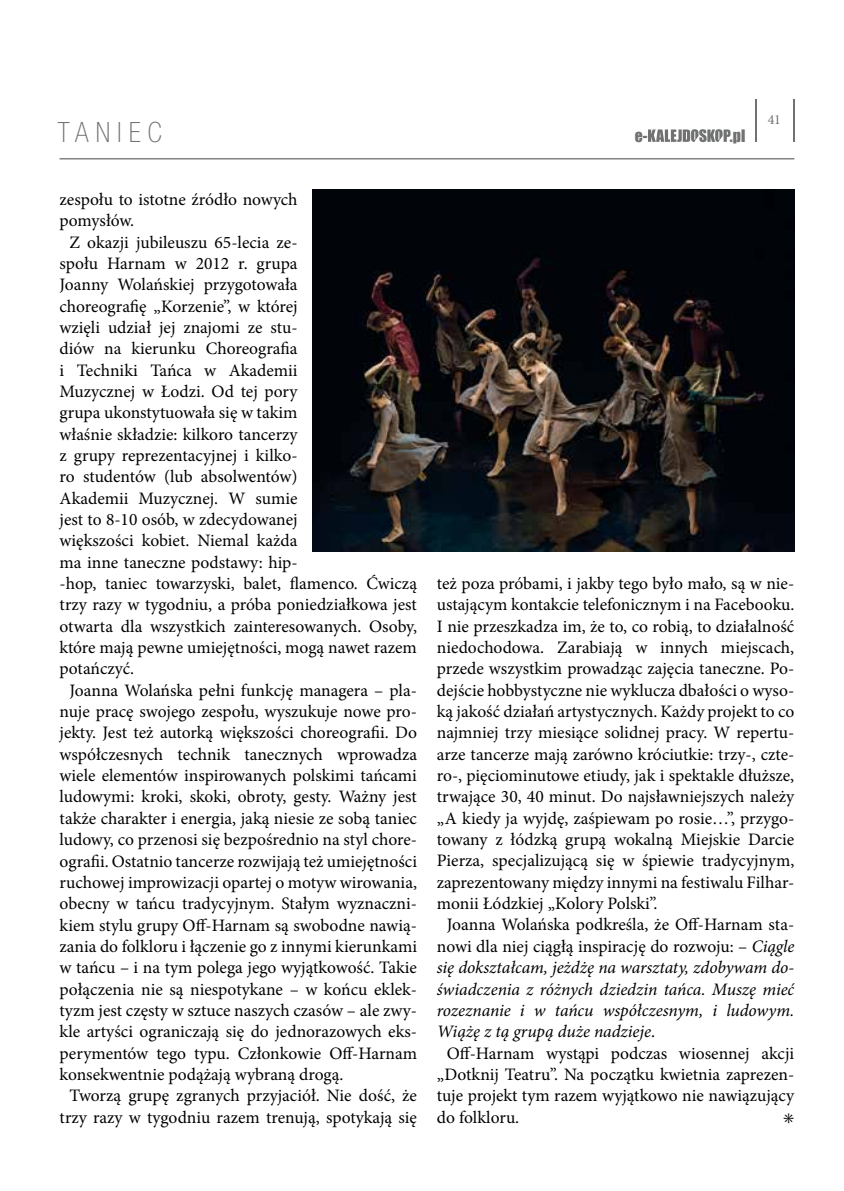
<style>
.page{position:relative;width:844px;height:1191px;background:#fff}
.page>*{position:absolute;margin:0;border:0;box-sizing:border-box;transform-origin:0 0}
.t1{font:100 condensed 28px "Helvetica Neue LT Pro";letter-spacing:.25em;color:#707172}
.t2{font:17.5px "Minion Pro";color:#000}
.t3{font:italic 17.5px "Minion Pro";letter-spacing:-.005em;color:#000}
.t4{font:15.75px "Impact";color:#707172}
.t5{font:14px "Minion Pro";color:#707172}
.s1{font-style:italic}
.s2{font-style:normal}
</style>
<div class="page">
<hr style="left:754px;top:99px;width:2px;height:43px;background:#707172">
<hr style="left:792px;top:99px;width:2px;height:43px;background:#707172">
<hr style="left:60px;top:158px;width:734px;height:1px;background:#707172">
<svg style="left:648px;top:129px;width:82px;height:13px"></svg>
<img style="left:312px;top:190px;width:482px;height:361px">
<h1 class="t1" style="left:58px;top:117px;width:105px">TANIEC</h1>
<p class="t4" style="left:634px;top:124px;width:14px">e-</p>
<p class="t4" style="left:729px;top:123px;width:17px">.pl</p>
<p class="t5" style="left:767px;top:110px;width:15px">41</p>
<p class="t2" style="left:60px;top:188px;width:239px">zespołu to istotne źródło nowych</p>
<p class="t2" style="left:60px;top:209px;width:76px">pomysłów.</p>
<p class="t2" style="left:69px;top:230px;width:229px">Z okazji jubileuszu 65-lecia ze-</p>
<p class="t2" style="left:60px;top:252px;width:239px">społu Harnam w 2012 r. grupa</p>
<p class="t2" style="left:60px;top:273px;width:239px">Joanny Wolańskiej przygotowała</p>
<p class="t2" style="left:60px;top:294px;width:239px">choreografię „Korzenie”, w której</p>
<p class="t2" style="left:60px;top:316px;width:239px">wzięli udział jej znajomi ze stu-</p>
<p class="t2" style="left:60px;top:337px;width:239px">diów na kierunku Choreografia</p>
<p class="t2" style="left:60px;top:358px;width:239px">i Techniki Tańca w Akademii</p>
<p class="t2" style="left:60px;top:380px;width:239px">Muzycznej w Łodzi. Od tej pory</p>
<p class="t2" style="left:60px;top:401px;width:239px">grupa ukonstytuowała się w takim</p>
<p class="t2" style="left:60px;top:422px;width:239px">właśnie składzie: kilkoro tancerzy</p>
<p class="t2" style="left:60px;top:444px;width:239px">z grupy reprezentacyjnej i kilko-</p>
<p class="t2" style="left:60px;top:465px;width:239px">ro studentów (lub absolwentów)</p>
<p class="t2" style="left:60px;top:486px;width:239px">Akademii Muzycznej. W sumie</p>
<p class="t2" style="left:60px;top:508px;width:239px">jest to 8-10 osób, w zdecydowanej</p>
<p class="t2" style="left:60px;top:529px;width:239px">większości kobiet. Niemal każda</p>
<p class="t2" style="left:60px;top:550px;width:239px">ma inne taneczne podstawy: hip-</p>
<p class="t2" style="left:60px;top:572px;width:359px">-hop, taniec towarzyski, balet, flamenco. Ćwiczą</p>
<p class="t2" style="left:60px;top:593px;width:359px">trzy razy w tygodniu, a próba poniedziałkowa jest</p>
<p class="t2" style="left:60px;top:614px;width:359px">otwarta dla wszystkich zainteresowanych. Osoby,</p>
<p class="t2" style="left:60px;top:636px;width:359px">które mają pewne umiejętności, mogą nawet razem</p>
<p class="t2" style="left:60px;top:657px;width:76px">potańczyć.</p>
<p class="t2" style="left:69px;top:678px;width:349px">Joanna Wolańska pełni funkcję managera – pla-</p>
<p class="t2" style="left:60px;top:700px;width:359px">nuje pracę swojego zespołu, wyszukuje nowe pro-</p>
<p class="t2" style="left:60px;top:721px;width:359px">jekty. Jest też autorką większości choreografii. Do</p>
<p class="t2" style="left:60px;top:742px;width:359px">współczesnych technik tanecznych wprowadza</p>
<p class="t2" style="left:60px;top:764px;width:359px">wiele elementów inspirowanych polskimi tańcami</p>
<p class="t2" style="left:60px;top:785px;width:359px">ludowymi: kroki, skoki, obroty, gesty. Ważny jest</p>
<p class="t2" style="left:60px;top:806px;width:359px">także charakter i energia, jaką niesie ze sobą taniec</p>
<p class="t2" style="left:60px;top:828px;width:359px">ludowy, co przenosi się bezpośrednio na styl chore-</p>
<p class="t2" style="left:60px;top:849px;width:359px">ografii. Ostatnio tancerze rozwijają też umiejętności</p>
<p class="t2" style="left:60px;top:870px;width:359px">ruchowej improwizacji opartej o motyw wirowania,</p>
<p class="t2" style="left:60px;top:892px;width:359px">obecny w tańcu tradycyjnym. Stałym wyznaczni-</p>
<p class="t2" style="left:60px;top:913px;width:359px">kiem stylu grupy Off-Harnam są swobodne nawią-</p>
<p class="t2" style="left:60px;top:934px;width:359px">zania do folkloru i łączenie go z innymi kierunkami</p>
<p class="t2" style="left:60px;top:956px;width:359px">w tańcu – i na tym polega jego wyjątkowość. Takie</p>
<p class="t2" style="left:60px;top:977px;width:359px">połączenia nie są niespotykane – w końcu eklek-</p>
<p class="t2" style="left:60px;top:998px;width:359px">tyzm jest częsty w sztuce naszych czasów – ale zwy-</p>
<p class="t2" style="left:60px;top:1020px;width:359px">kle artyści ograniczają się do jednorazowych eks-</p>
<p class="t2" style="left:60px;top:1041px;width:359px">perymentów tego typu. Członkowie Off-Harnam</p>
<p class="t2" style="left:60px;top:1062px;width:285px">konsekwentnie podążają wybraną drogą.</p>
<p class="t2" style="left:69px;top:1084px;width:349px">Tworzą grupę zgranych przyjaciół. Nie dość, że</p>
<p class="t2" style="left:60px;top:1105px;width:359px">trzy razy w tygodniu razem trenują, spotykają się</p>
<p class="t2" style="left:437px;top:572px;width:359px">też poza próbami, i jakby tego było mało, są w nie-</p>
<p class="t2" style="left:437px;top:593px;width:359px">ustającym kontakcie telefonicznym i na Facebooku.</p>
<p class="t2" style="left:437px;top:614px;width:359px">I nie przeszkadza im, że to, co robią, to działalność</p>
<p class="t2" style="left:437px;top:636px;width:359px">niedochodowa. Zarabiają w innych miejscach,</p>
<p class="t2" style="left:437px;top:657px;width:359px">przede wszystkim prowadząc zajęcia taneczne. Po-</p>
<p class="t2" style="left:437px;top:678px;width:359px">dejście hobbystyczne nie wyklucza dbałości o wyso-</p>
<p class="t2" style="left:437px;top:700px;width:359px">ką jakość działań artystycznych. Każdy projekt to co</p>
<p class="t2" style="left:437px;top:721px;width:359px">najmniej trzy miesiące solidnej pracy. W repertu-</p>
<p class="t2" style="left:437px;top:742px;width:359px">arze tancerze mają zarówno króciutkie: trzy-, czte-</p>
<p class="t2" style="left:437px;top:764px;width:359px">ro-, pięciominutowe etiudy, jak i spektakle dłuższe,</p>
<p class="t2" style="left:437px;top:785px;width:359px">trwające 30, 40 minut. Do najsławniejszych należy</p>
<p class="t2" style="left:437px;top:806px;width:359px">„A kiedy ja wyjdę, zaśpiewam po rosie…”, przygo-</p>
<p class="t2" style="left:437px;top:828px;width:359px">towany z łódzką grupą wokalną Miejskie Darcie</p>
<p class="t2" style="left:437px;top:849px;width:359px">Pierza, specjalizującą się w śpiewie tradycyjnym,</p>
<p class="t2" style="left:437px;top:870px;width:359px">zaprezentowany między innymi na festiwalu Filhar-</p>
<p class="t2" style="left:437px;top:892px;width:222px">monii Łódzkiej „Kolory Polski”.</p>
<p class="t2" style="left:446px;top:913px;width:349px">Joanna Wolańska podkreśla, że Off-Harnam sta-</p>
<p class="t2" style="left:437px;top:934px;width:359px">nowi dla niej ciągłą inspirację do rozwoju: – <span class="s1">Ciągle</span></p>
<p class="t3" style="left:437px;top:955px;width:359px">się dokształcam, jeżdżę na warsztaty, zdobywam do-</p>
<p class="t3" style="left:437px;top:977px;width:359px">świadczenia z różnych dziedzin tańca. Muszę mieć</p>
<p class="t3" style="left:437px;top:998px;width:359px">rozeznanie i w tańcu współczesnym, i ludowym.</p>
<p class="t3" style="left:437px;top:1019px;width:220px">Wiążę z tą grupą duże nadzieje<span class="s2">.</span></p>
<p class="t2" style="left:446px;top:1041px;width:349px">Off-Harnam wystąpi podczas wiosennej akcji</p>
<p class="t2" style="left:437px;top:1062px;width:359px">„Dotknij Teatru”. Na początku kwietnia zaprezen-</p>
<p class="t2" style="left:437px;top:1083px;width:359px">tuje projekt tym razem wyjątkowo nie nawiązujący</p>
<p class="t2" style="left:437px;top:1105px;width:84px">do folkloru.</p>
<p class="t2" style="left:782px;top:1105px;width:13px">✳</p>
</div>
